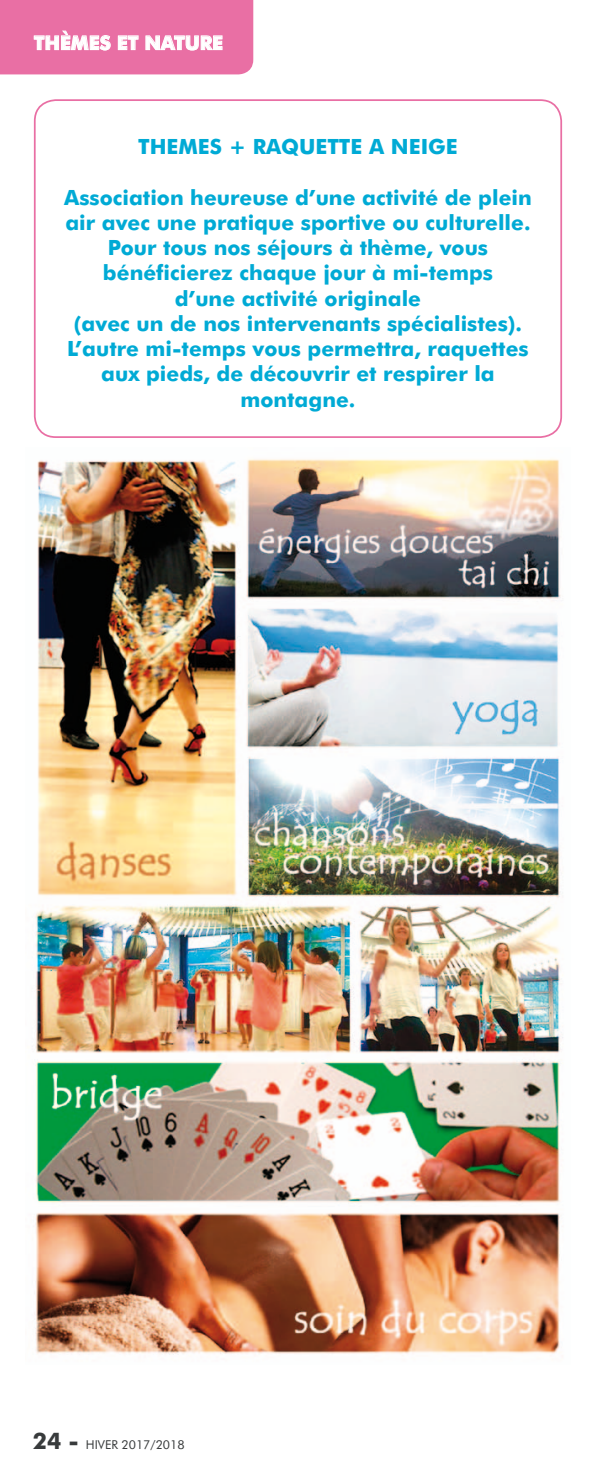
<style>
.page{position:relative;width:596px;height:1474px;background:#fff}
.page>*{position:absolute;margin:0;border:0;box-sizing:border-box;transform-origin:0 0}
.t1{font:700 21px/25.2px "Futura BT";color:#00aad5;text-align:center}
.t2{font:700 19.25px "Futura BT";color:#fff}
.t3{font:12.25px "Futura BT";color:#383b3c}
.s1{font-weight:700;font-size:22.75px}
</style>
<div class="page">
<svg style="left:0;top:0;width:253px;height:74px;background:#ea76a8"></svg>
<img style="left:35px;top:459px;width:528px;height:896px">
<div style="left:34px;top:99px;width:527px;height:339px;border:2px solid #e96fa4;border-radius:21px"></div>
<p class="t2" style="left:34px;top:31px;width:190px">THÈMES ET NATURE</p>
<p class="t1" style="left:138px;top:134px;width:321px">THEMES + RAQUETTE A NEIGE</p>
<p class="t1" style="left:64px;top:185px;width:469px">Association heureuse d’une activité de plein air avec une pratique sportive ou culturelle.<br>Pour tous nos séjours à thème, vous bénéficierez chaque jour à mi-temps<br>d’une activité originale<br>(avec un de nos intervenants spécialistes).<br>L’autre mi-temps vous permettra, raquettes aux pieds, de découvrir et respirer la montagne.</p>
<p class="t3" style="left:33px;top:1437px;width:153px"><span class="s1">24 -</span> HIVER 2017/2018</p>
</div>
